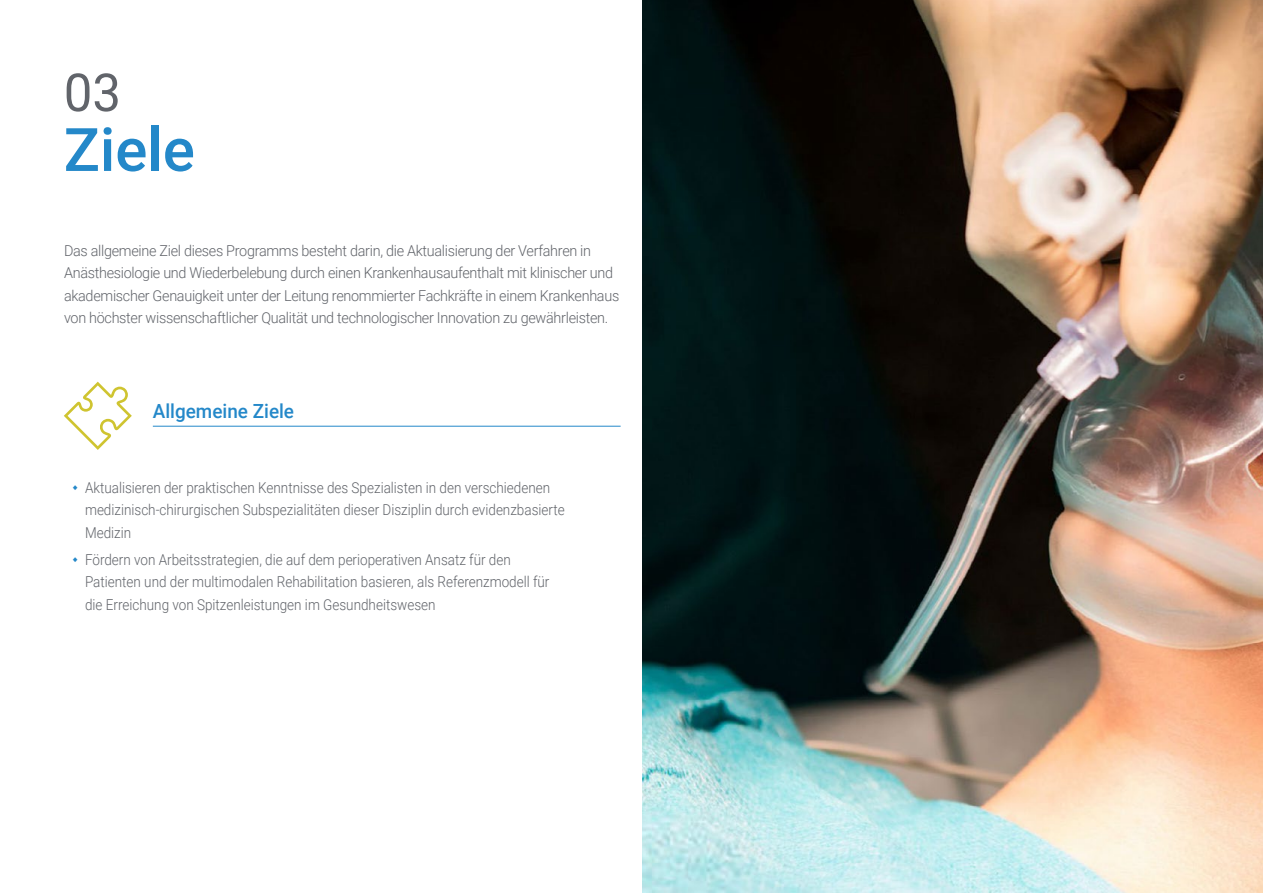
<style>
.page{position:relative;width:1263px;height:893px;background:#fff}
.page>*{position:absolute;margin:0;border:0;box-sizing:border-box;transform-origin:0 0}
.t1{font:500 60px "Roboto";color:#2488c9}
.t2{font:52.5px "Roboto";color:#61646a}
.t3{font:500 19.5px "Roboto";color:#2488c9}
.t4{font:300 15px/22.5px "Roboto";letter-spacing:-.005em;color:#61646a;scale:.9 1}
.t5{font:300 15px/22.5px "Roboto";letter-spacing:-.005em;color:#61646a;scale:.96 1}
</style>
<div class="page">
<img style="left:642px;top:0;width:621px;height:893px">
<hr style="left:153px;top:426px;width:468px;height:1px;background:#2488c9">
<svg style="left:64px;top:382px;width:68px;height:68px"></svg>
<h2 class="t2" style="left:64px;top:56px;width:59px">03</h2>
<h1 class="t1" style="left:64px;top:108px;width:133px">Ziele</h1>
<p class="t5" style="left:64px;top:239px;width:580px">Das allgemeine Ziel dieses Programms besteht darin, die Aktualisierung der Verfahren in Anästhesiologie und Wiederbelebung durch einen Krankenhausaufenthalt mit klinischer und akademischer Genauigkeit unter der Leitung renommierter Fachkräfte in einem Krankenhaus von höchster wissenschaftlicher Qualität und technologischer Innovation zu gewährleisten.</p>
<h3 class="t3" style="left:153px;top:397px;width:143px">Allgemeine Ziele</h3>
<p class="t4" style="left:85px;top:476px;width:534px">Aktualisieren der praktischen Kenntnisse des Spezialisten in den verschiedenen medizinisch-chirurgischen Subspezialitäten dieser Disziplin durch evidenzbasierte<br>Medizin</p>
<p class="t4" style="left:85px;top:548px;width:517px">Fördern von Arbeitsstrategien, die auf dem perioperativen Ansatz für den<br>Patienten und der multimodalen Rehabilitation basieren, als Referenzmodell für die Erreichung von Spitzenleistungen im Gesundheitswesen</p>
</div>
